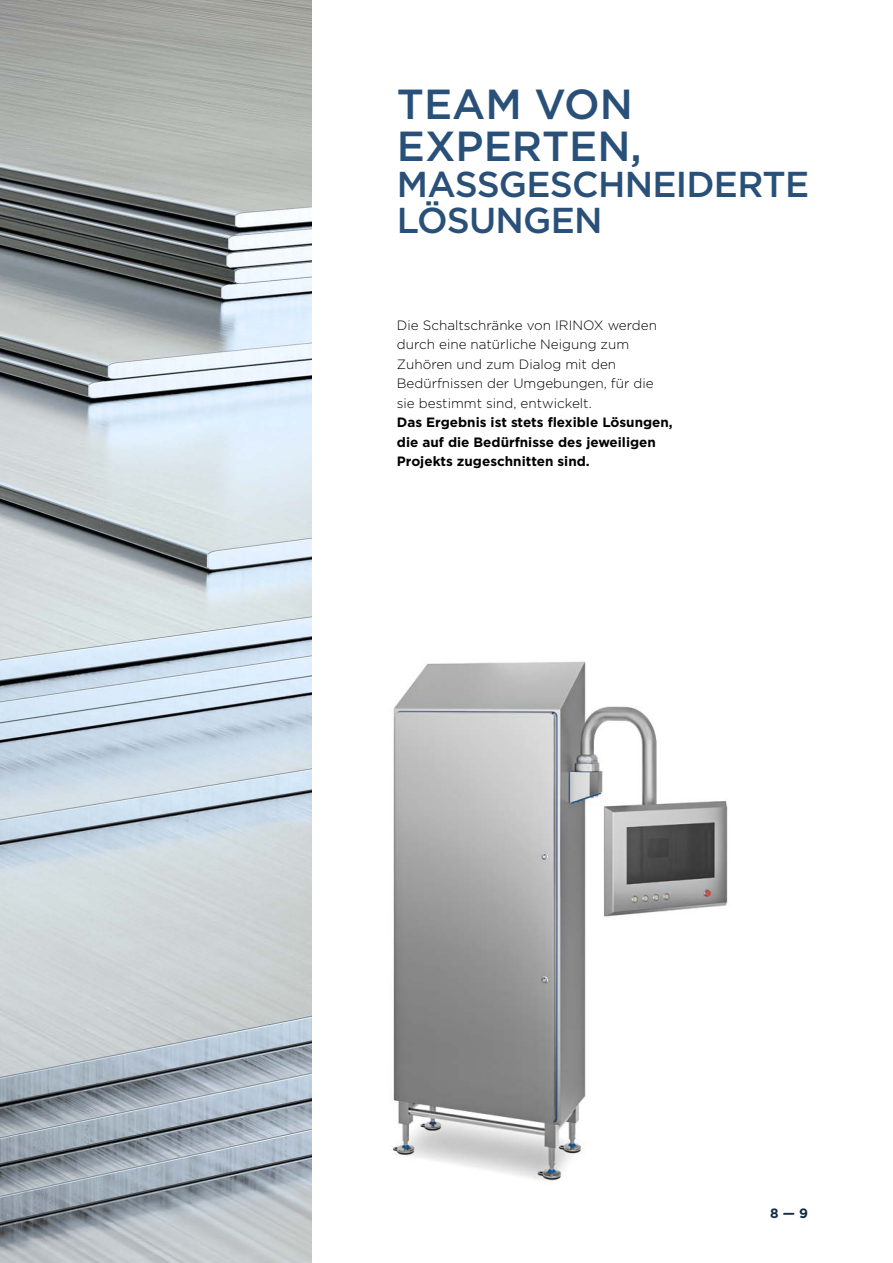
<style>
.page{position:relative;width:893px;height:1263px;background:#fff}
.page>*{position:absolute;margin:0;border:0;box-sizing:border-box;transform-origin:0 0}
.t1{font:500 42px/42px "Gotham";color:#295078}
.t2{font:500 36px/36px "Gotham";letter-spacing:-.02em;color:#295078}
.t3{font:300 13.5px/19.5px "Gotham";color:#000}
.t4{font:700 13.5px/19.5px "Gotham";color:#000}
.t5{font:700 13.5px "Gotham";color:#152d45}
</style>
<div class="page">
<img style="left:390px;top:661px;width:338px;height:520px">
<img style="left:1px;top:0;width:311px;height:1263px">
<hr style="left:0;top:0;width:1px;height:1263px;background:#505456">
<h1 class="t1" style="left:397px;top:82px;width:247px">TEAM VON<br>EXPERTEN,</h1>
<h2 class="t2" style="left:397px;top:165px;width:414px">MASSGESCHNEIDERTE<br>LÖSUNGEN</h2>
<p class="t3" style="left:397px;top:315px;width:262px">Die Schaltschränke von IRINOX werden durch eine natürliche Neigung zum Zuhören und zum Dialog mit den Bedürfnissen der Umgebungen, für die sie bestimmt sind, entwickelt.</p>
<p class="t4" style="left:397px;top:413px;width:277px">Das Ergebnis ist stets flexible Lösungen, die auf die Bedürfnisse des jeweiligen<br>Projekts zugeschnitten sind.</p>
<p class="t5" style="left:770px;top:1205px;width:39px">8 — 9</p>
</div>
